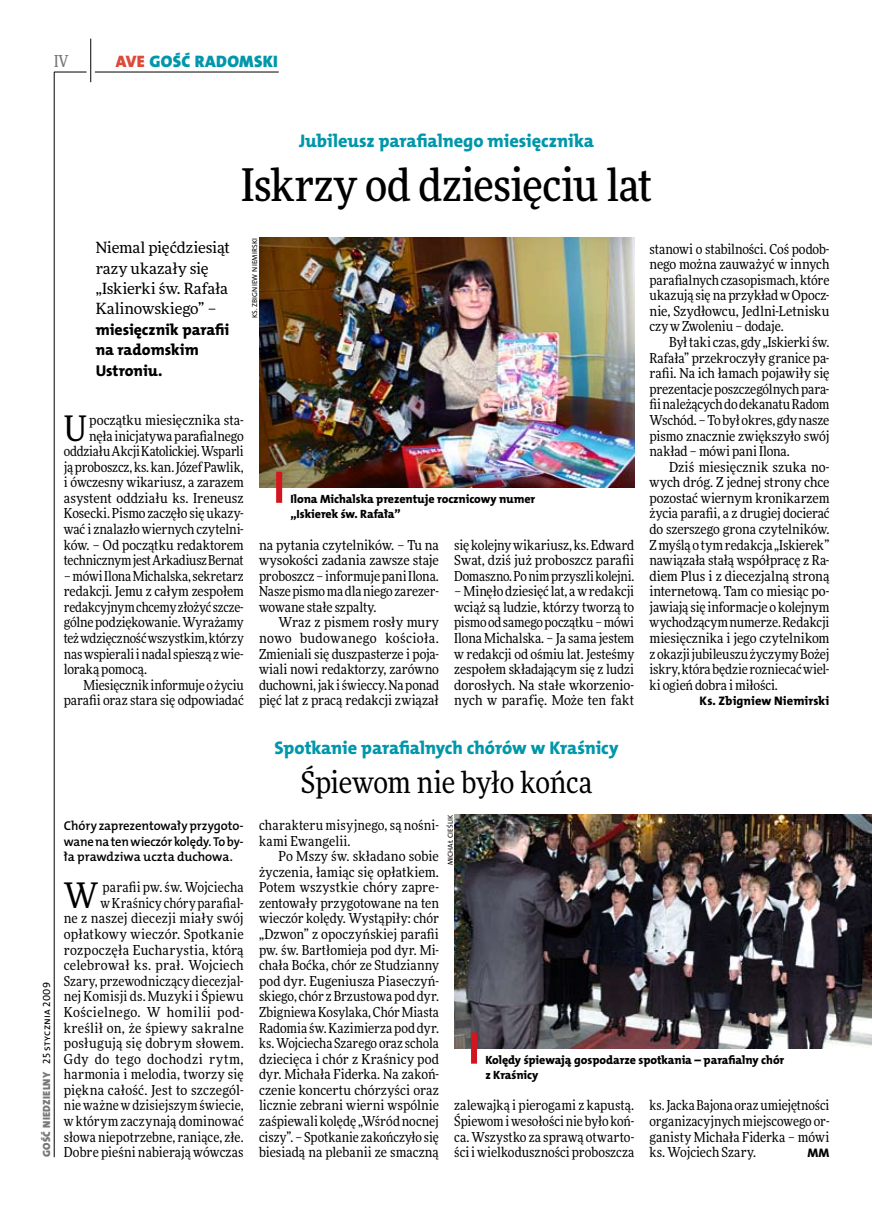
<style>
.page{position:relative;width:872px;height:1221px;background:#fff}
.page>*{position:absolute;margin:0;border:0;box-sizing:border-box;transform-origin:0 0}
.t1{font:500 45px "Freeday Narrow";letter-spacing:-.015em;color:#000}
.t2{font:35.25px "Freeday Narrow News";color:#000}
.t3{font:30px "Freeday Narrow News";letter-spacing:-.01em;color:#000}
.t4{font:18.3px "The Mix HP8 Ex Bld";color:#0097aa}
.t5{font:16.65px "The Mix HP9 Blk";letter-spacing:.02em;color:#0097aa}
.t6{font:500 16.5px "Freeday Narrow";color:#787779;scale:.9 1}
.t7{font:15.75px/20.4px "The Mix HP8 Ex Bld";letter-spacing:.02em;color:#000}
.t8{font:15.45px/20.4px "Freeday News";letter-spacing:-.005em;color:#000}
.t9{font:13.8px/15.6px "Freeday Narrow News";letter-spacing:.005em;color:#000;text-align:justify}
.t10{font:12.9px/15.6px "The Mix HP6 Se Bld";letter-spacing:-.01em;color:#000;text-align:justify}
.t11{font:12.45px "The Mix HP8 Ex Bld";letter-spacing:.025em;color:#000}
.t12{font:12px/15.6px "The Mix HP8 Ex Bld";letter-spacing:-.005em;color:#000}
.t13{font:10.5px "The Mix HP9 Blk";letter-spacing:.025em;color:#787779}
.t14{font:7.2px "The Mix HP5 Plain";letter-spacing:.02em;color:#000}
.s1{color:#dc4a39}
.s2{font-family:"The Mix HP5 Plain";color:#000}
</style>
<div class="page">
<hr style="left:54px;top:72px;width:1px;height:1085px;background:#000">
<hr style="left:90px;top:39px;width:1px;height:43px;background:#000">
<hr style="left:54px;top:72px;width:33px;height:1px;background:#000">
<hr style="left:95px;top:72px;width:184px;height:1px;background:#000">
<img style="left:259px;top:238px;width:375px;height:249px">
<div style="left:276px;top:471px;width:6px;height:32px;background:#d4151f"></div>
<img style="left:454px;top:814px;width:418px;height:234px">
<div style="left:471px;top:1032px;width:6px;height:31px;background:#d4151f"></div>
<p class="t6" style="left:54px;top:50px;width:17px">IV</p>
<p class="t5" style="left:116px;top:50px;width:164px"><span class="s1">AVE</span> GOŚĆ RADOMSKI</p>
<h3 class="t4" style="left:299px;top:129px;width:297px">Jubileusz parafialnego miesięcznika</h3>
<h1 class="t1" style="left:241px;top:157px;width:412px">Iskrzy od dziesięciu lat</h1>
<p class="t13" style="left:40px;top:1156px;width:176px;rotate:-90deg">GOŚĆ NIEDZIELNY <span class="s2">25 stycznia 2009</span></p>
<p class="t8" style="left:96px;top:237px;width:136px">Niemal pięćdziesiąt razy ukazały się „Iskierki św. Rafała<br>Kalinowskiego” –</p>
<p class="t7" style="left:96px;top:319px;width:135px">miesięcznik parafii na radomskim<br>Ustroniu.</p>
<p class="t14" style="left:250px;top:318px;width:81px;rotate:-90deg">Ks. Zbigniew N iemirski</p>
<p class="t9" style="left:64px;top:412px;width:181px;text-align:right">początku miesięcznika sta&shy;nęła inicjatywa parafialnego oddziału Akcji Katolickiej. Wsparli ją proboszcz, ks. kan. Józef Pawlik, i ówczesny wikariusz, a zarazem asystent oddziału ks. Ireneusz Kosecki. Pismo zaczęło się ukazy&shy;wać i znalazło wiernych czytelni&shy;ków. – Od początku redaktorem technicznym jest Arkadiusz Bernat</p>
<p class="t9" style="left:64px;top:568px;width:181px">– mówi Ilona Michalska, sekretarz redakcji. Jemu z całym zespołem redakcyjnym chcemy złożyć szcze&shy;gólne podziękowanie. Wyrażamy też wdzięczność wszystkim, którzy nas wspierali inadal spieszą zwie&shy;loraką pomocą.</p>
<p class="t9" style="left:64px;top:677px;width:181px;text-align:right">Miesięcznik informuje ożyciu parafii oraz stara się odpowiadać</p>
<h2 class="t2" style="left:64px;top:406px;width:25px">U</h2>
<p class="t12" style="left:290px;top:491px;width:246px">Ilona Michalska prezentuje rocznicowy numer „Iskierek św. Rafała”</p>
<p class="t9" style="left:259px;top:536px;width:181px">na pytania czytelników. – Tu na wysokości zadania zawsze staje proboszcz – informuje pani Ilona.<br>Nasze pismo ma dla niego zarezer&shy;wowane stałe szpalty.</p>
<p class="t9" style="left:259px;top:614px;width:181px;text-indent:20px">Wraz z pismem rosły mury nowo budowanego kościoła.<br>Zmieniali się duszpasterze i poja&shy;wiali nowi redaktorzy, zarówno duchowni, jak iświeccy. Na ponad pięć lat z pracą redakcji związał</p>
<p class="t9" style="left:454px;top:536px;width:181px">się kolejny wikariusz, ks. Edward Swat, dziś już proboszcz parafii Domaszno. Po nim przyszli kolejni.</p>
<p class="t9" style="left:454px;top:583px;width:181px">– Minęło dziesięć lat, awredakcji wciąż są ludzie, którzy tworzą to pismo od samego początku – mówi Ilona Michalska. – Ja sama jestem w redakcji od ośmiu lat. Jesteśmy zespołem składającym się z ludzi dorosłych. Na stałe wkorzenio&shy;nych w parafię. Może ten fakt</p>
<p class="t9" style="left:649px;top:241px;width:181px">stanowi o stabilności. Coś podob&shy;nego można zauważyć w innych parafialnych czasopismach, które ukazują się na przykład w Opocz&shy;nie, Szydłowcu, Jedlni-Letnisku czy w Zwoleniu – dodaje.</p>
<p class="t9" style="left:649px;top:334px;width:181px;text-indent:20px">Był taki czas, gdy „Iskierki św.<br>Rafała” przekroczyły granice pa&shy;rafii. Na ich łamach pojawiły się prezentacje poszczególnych para&shy;fii należących do dekanatu Radom Wschód. – To był okres, gdy nasze pismo znacznie zwiększyło swój nakład – mówi pani Ilona.</p>
<p class="t9" style="left:649px;top:459px;width:181px;text-indent:20px">Dziś miesięcznik szuka no&shy;wych dróg. Z jednej strony chce pozostać wiernym kronikarzem życia parafii, a z drugiej docierać do szerszego grona czytelników.<br>Zmyślą o tym redakcja „Iskierek” nawiązała stałą współpracę z Ra&shy;diem Plus i z diecezjalną stroną internetową. Tam co miesiąc po&shy;jawiają się informacje o kolejnym wychodzącym numerze. Redakcji miesięcznika i jego czytelnikom zokazji jubileuszu życzymy Bożej iskry, która będzie rozniecać wiel&shy;ki ogień dobra i miłości.</p>
<p class="t11" style="left:699px;top:693px;width:131px">Ks. Zbigniew Niemirski</p>
<p class="t10" style="left:64px;top:817px;width:181px">Chóry zaprezentowały przygoto&shy;wane na ten wieczór kolędy. To by&shy;ła prawdziwa uczta duchowa.</p>
<h2 class="t2" style="left:64px;top:873px;width:36px">W</h2>
<p class="t9" style="left:64px;top:879px;width:181px;text-align:right">parafii pw. św. Wojciecha<br>w Kraśnicy chóry parafial-<br>ne z naszej diecezji miały swój opłatkowy wieczór. Spotkanie rozpoczęła Eucharystia, którą celebrował ks. prał. Wojciech<br>Szary, przewodniczący diecezjal&shy;nej Komisji ds. Muzyki i Śpiewu<br>Kościelnego. W homilii pod&shy;kreślił on, że śpiewy sakralne posługują się dobrym słowem.<br>Gdy do tego dochodzi rytm, harmonia i melodia, tworzy się piękna całość. Jest to szczegól&shy;nie ważne w dzisiejszym świecie, w którym zaczynają dominować słowa niepotrzebne, raniące, złe.<br>Dobre pieśni nabierają wówczas</p>
<h3 class="t4" style="left:274px;top:736px;width:345px">Spotkanie parafialnych chórów w Kraśnicy</h3>
<h3 class="t3" style="left:301px;top:764px;width:293px">Śpiewom nie było końca</h3>
<p class="t14" style="left:446px;top:865px;width:52px;rotate:-90deg">Michał Cieślik</p>
<p class="t9" style="left:259px;top:817px;width:181px">charakteru misyjnego, są nośni&shy;kami Ewangelii.</p>
<p class="t9" style="left:259px;top:848px;width:181px;text-indent:20px">Po Mszy św. składano sobie życzenia, łamiąc się opłatkiem.<br>Potem wszystkie chóry zapre&shy;zentowały przygotowane na ten wieczór kolędy. Wystąpiły: chór „Dzwon” z opoczyńskiej parafii pw. św. Bartłomieja pod dyr. Mi&shy;chała Boćka, chór ze Studzianny pod dyr. Eugeniusza Piaseczyń&shy;skiego, chór z Brzustowa pod dyr.<br>Zbigniewa Kosylaka, Chór Miasta Radomia św. Kazimierza pod dyr. ks. Wojciecha Szarego oraz schola dziecięca i chór z Kraśnicy pod dyr. Michała Fiderka. Na zakoń&shy;czenie koncertu chórzyści oraz licznie zebrani wierni wspólnie zaśpiewali kolędę „Wśród nocnej ciszy”. – Spotkanie zakończyło się biesiadą na plebanii ze smaczną</p>
<p class="t12" style="left:485px;top:1051px;width:300px">Kolędy śpiewają gospodarze spotkania – parafialny chór z Kraśnicy</p>
<p class="t9" style="left:454px;top:1097px;width:181px">zalewajką i pierogami z kapustą.<br>Śpiewom iwesołości nie było koń&shy;ca. Wszystko za sprawą otwarto&shy;ści i wielkoduszności proboszcza</p>
<p class="t9" style="left:649px;top:1097px;width:181px">ks. Jacka Bajona oraz umiejętności organizacyjnych miejscowego or&shy;ganisty Michała Fiderka – mówi ks. Wojciech Szary.</p>
<p class="t11" style="left:807px;top:1144px;width:24px">MM</p>
</div>
